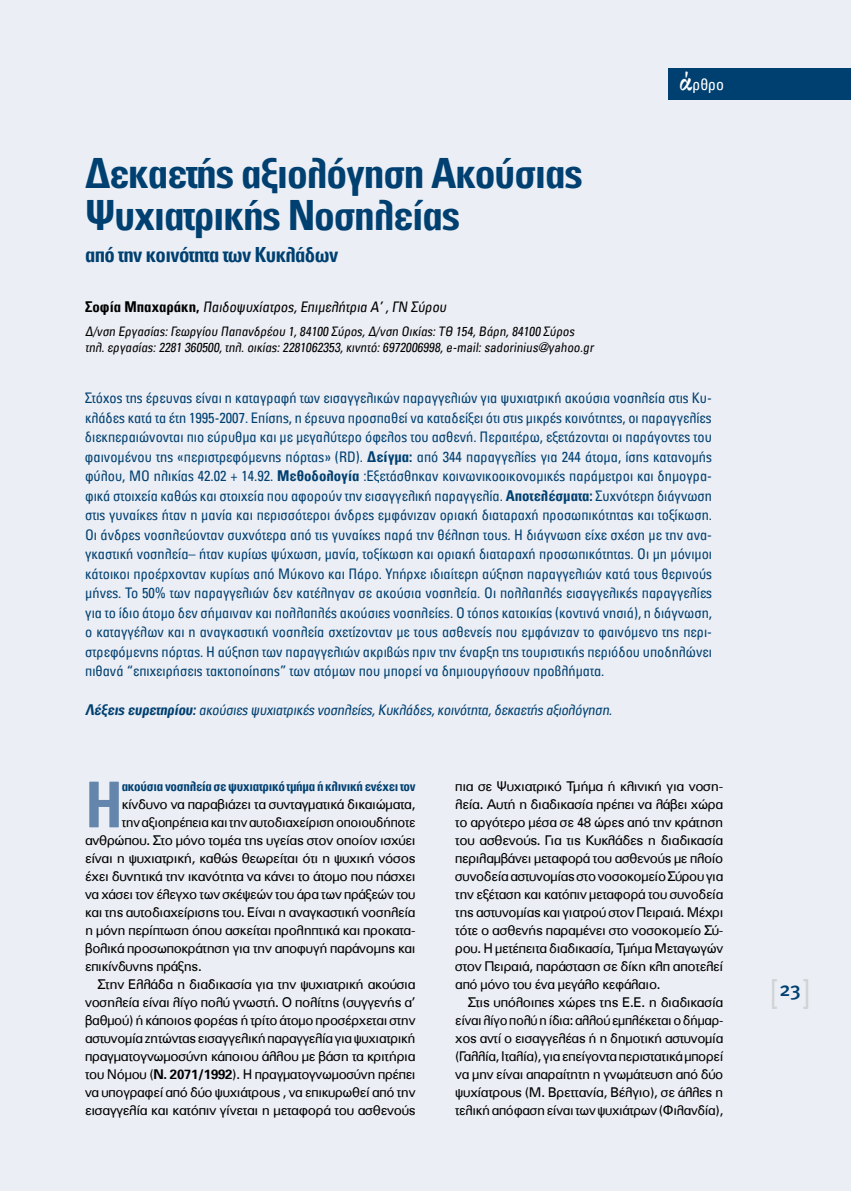
<style>
.page{position:relative;width:851px;height:1191px;background:#fff}
.page>*{position:absolute;margin:0;border:0;box-sizing:border-box;transform-origin:0 0}
.t1{font:700 63.9px "PF Univers Plus Condensed";color:#6486ad}
.t2{font:700 42px/42px "PF Univers Plus Condensed";letter-spacing:-.03em;color:#004071}
.t3{font:300 36px "PF Univers";color:#d1d3d4}
.t4{font:700 21px "PF Univers Plus Condensed";letter-spacing:-.03em;color:#004071}
.t5{font:20.25px "Meta Medium Greek";color:#004071}
.t6{font:16.5px "PF Univers Plus Condensed";color:#fff}
.t7{font:15px/19.5px "PF Univers Plus Condensed";color:#004071;text-align:justify}
.t8{font:15px "PF Univers Plus Condensed";color:#000}
.t9{font:13.5px/18px "PF Univers";letter-spacing:-.02em;color:#000;text-align:justify}
.t10{font:13.5px/16.5px "PF Univers Plus Condensed";color:#000}
.t11{font:700 13.5px "PF Univers Plus Condensed";letter-spacing:-.02em;color:#004071}
.t12{font:13.5px "PF Univers";letter-spacing:-.02em;color:#000;scale:.95 1}
.s1{font-family:"Garamond Premr Pro";font-weight:600;font-size:27.75px}
.s2{font-weight:700}
</style>
<div class="page">
<div style="left:0;top:0;width:850px;height:1191px;background:#ebeef4"></div>
<div style="left:668px;top:68px;width:182px;height:31px;background:#004071"></div>
<p class="t6" style="left:679px;top:74px;width:46px"><span class="s1">ά</span>ρθρο</p>
<h2 class="t2" style="left:85px;top:152px;width:499px">Δεκαετής αξιολόγηση Ακούσιας<br>Ψυχιατρικής Νοσηλείας</h2>
<h3 class="t4" style="left:85px;top:241px;width:255px">από την κοινότητα των Κυκλάδων</h3>
<p class="t8" style="left:85px;top:297px;width:365px"><span class="s2">Σο φ ία Μ π αχα ρ ά κη,</span> Παιδοψυχίατρος, Επιμελήτρια Α’ , ΓΝ Σύρου</p>
<p class="t10" style="left:85px;top:322px;width:512px">Δ/νση Εργασίας: Γεωργίου Παπανδρέου 1, 84100 Σύρος, Δ/νση Οικίας: ΤΘ 154, Βάρη, 84100 Σύρος τηλ. εργασίας: 2281 360500, τηλ. οικίας: 2281062353, κινητό: 6972006998, e-mail: sadorinius@yahoo.gr</p>
<p class="t7" style="left:85px;top:388px;width:628px">Στόχος της έρευνας είναι η καταγραφή των εισαγγελικών παραγγελιών για ψυχιατρική ακούσια νοσηλεία στις Κυ&shy;κλάδες κατά τα έτη 1995-2007. Επίσης, η έρευνα προσπαθεί να καταδείξει ότι στις μικρές κοινότητες, οι παραγγελίες διεκπεραιώνονται πιο εύρυθμα και με μεγαλύτερο όφελος του ασθενή. Περαιτέρω, εξετάζονται οι παράγοντες του φαινομένου της «περιστρεφόμενης πόρτας» (RD). <span class="s2">Δείγμα:</span> από 344 παραγγελίες για 244 άτομα, ίσης κατανομής φύλου, ΜΟ ηλικίας 42.02 + 14.92. <span class="s2">Μεθοδολογία</span> :Εξετάσθηκαν κοινωνικοοικονομικές παράμετροι και δημογρα&shy;φικά στοιχεία καθώς και στοιχεία που αφορούν την εισαγγελική παραγγελία. <span class="s2">Αποτελέσματα:</span> Συχνότερη διάγνωση στις γυναίκες ήταν η μανία και περισσότεροι άνδρες εμφάνιζαν οριακή διαταραχή προσωπικότητας και τοξίκωση.<br>Οι άνδρες νοσηλεύονταν συχνότερα από τις γυναίκες παρά την θέληση τους. Η διάγνωση είχε σχέση με την ανα&shy;γκαστική νοσηλεία– ήταν κυρίως ψύχωση, μανία, τοξίκωση και οριακή διαταραχή προσωπικότητας. Οι μη μόνιμοι κάτοικοι προέρχονταν κυρίως από Μύκονο και Πάρο. Υπήρχε ιδιαίτερη αύξηση παραγγελιών κατά τους θερινούς μήνες. Το 50% των παραγγελιών δεν κατέληγαν σε ακούσια νοσηλεία. Οι πολλαπλές εισαγγελικές παραγγελίες για το ίδιο άτομο δεν σήμαιναν και πολλαπλές ακούσιες νοσηλείες. Ο τόπος κατοικίας (κοντινά νησιά), η διάγνωση, ο καταγγέλων και η αναγκαστική νοσηλεία σχετίζονταν με τους ασθενείς που εμφάνιζαν το φαινόμενο της περι&shy;στρεφόμενης πόρτας. Η αύξηση των παραγγελιών ακριβώς πριν την έναρξη της τουριστικής περιόδου υποδηλώνει πιθανά “επιχειρήσεις τακτοποίησης” των ατόμων που μπορεί να δημιουργήσουν προβλήματα.</p>
<p class="t7" style="left:85px;top:700px;width:531px"><span class="s2">Λέξεις ευρετηρίου:</span>ακούσιες ψυχιατρικές νοσηλείες, Κυκλάδες, κοινότητα, δεκαετής αξιολόγηση.</p>
<h1 class="t1" style="left:85px;top:766px;width:39px">H</h1>
<p class="t11" style="left:122px;top:778px;width:295px">ακούσια νοσηλεία σε ψυχιατρικό τμήμα ή κλινική ενέχει τον</p>
<p class="t9" style="left:122px;top:795px;width:295px">κίνδυνο να παραβιάζει τα συνταγματικά δικαιώματα,</p>
<p class="t12" style="left:122px;top:814px;width:311px">την αξιοπρέπεια και την αυτοδιαχείριση οποιουδήποτε</p>
<p class="t9" style="left:85px;top:831px;width:332px">ανθρώπου. Στο μόνο τομέα της υγείας στον οποίον ισχύει</p>
<p class="t9" style="left:85px;top:849px;width:332px">είναι η ψυχιατρική, καθώς θεωρείται ότι η ψυχική νόσος</p>
<p class="t9" style="left:85px;top:867px;width:332px">έχει δυνητικά την ικανότητα να κάνει το άτομο που πάσχει</p>
<p class="t9" style="left:85px;top:885px;width:332px">να χάσει τον έλεγχο των σκέψεών του άρα των πράξεών του</p>
<p class="t9" style="left:85px;top:903px;width:332px">και της αυτοδιαχείρισης του. Είναι η αναγκαστική νοσηλεία</p>
<p class="t9" style="left:85px;top:921px;width:332px">η μόνη περίπτωση όπου ασκείται προληπτικά και προκατα-</p>
<p class="t9" style="left:85px;top:939px;width:332px">βολικά προσωποκράτηση για την αποφυγή παράνομης και</p>
<p class="t9" style="left:85px;top:957px;width:118px">επικίνδυνης πράξης.</p>
<p class="t9" style="left:98px;top:975px;width:319px">Στην Ελλάδα η διαδικασία για την ψυχιατρική ακούσια</p>
<p class="t9" style="left:85px;top:993px;width:332px">νοσηλεία είναι λίγο πολύ γνωστή. Ο πολίτης (συγγενής α’</p>
<p class="t9" style="left:85px;top:1011px;width:332px">βαθμού) ή κάποιος φορέας ή τρίτο άτομο προσέρχεται στην</p>
<p class="t9" style="left:85px;top:1029px;width:332px">αστυνομία ζητώντας εισαγγελική παραγγελία για ψυχιατρική</p>
<p class="t9" style="left:85px;top:1047px;width:332px">πραγματογνωμοσύνη κάποιου άλλου με βάση τα κριτήρια</p>
<p class="t9" style="left:85px;top:1065px;width:332px">του Νόμου (<span class="s2">Ν. 2071/1992</span>). Η πραγματογνωμοσύνη πρέπει</p>
<p class="t9" style="left:85px;top:1083px;width:332px">να υπογραφεί από δύο ψυχιάτρους , να επικυρωθεί από την</p>
<p class="t9" style="left:85px;top:1101px;width:332px">εισαγγελία και κατόπιν γίνεται η μεταφορά του ασθενούς</p>
<p class="t9" style="left:455px;top:777px;width:269px">πια σε Ψυχιατρικό Τμήμα ή κλινική για νοση&shy;λεία. Αυτή η διαδικασία πρέπει να λάβει χώρα το αργότερο μέσα σε 48 ώρες από την κράτηση του ασθενούς. Για τις Κυκλάδες η διαδικασία περιλαμβάνει μεταφορά του ασθενούς με πλοίο συνοδεία αστυνομίας στο νοσοκομείο Σύρου για την εξέταση και κατόπιν μεταφορά του συνοδεία της αστυνομίας και γιατρού στον Πειραιά. Μέχρι τότε ο ασθενής παραμένει στο νοσοκομείο Σύ&shy;ρου. Η μετέπειτα διαδικασία, Τμήμα Μεταγωγών στον Πειραιά, παράσταση σε δίκη κλπ αποτελεί από μόνο του ένα μεγάλο κεφάλαιο.</p>
<p class="t9" style="left:455px;top:993px;width:269px;text-indent:13px">Στις υπόλοιπες χώρες της E.E. η διαδικασία είναι λίγο πολύ η ίδια: αλλού εμπλέκεται ο δήμαρ&shy;χος αντί ο εισαγγελέας ή η δημοτική αστυνομία (Γαλλία, Ιταλία), για επείγοντα περιστατικά μπορεί να μην είναι απαραίτητη η γνωμάτευση από δύο ψυχίατρους (Μ. Βρεττανία, Βέλγιο), σε άλλες η τελική απόφαση είναι των ψυχιάτρων (Φιλανδία),</p>
<h3 class="t3" style="left:769px;top:970px;width:44px">[ ]</h3>
<h3 class="t5" style="left:779px;top:977px;width:23px">23</h3>
</div>
